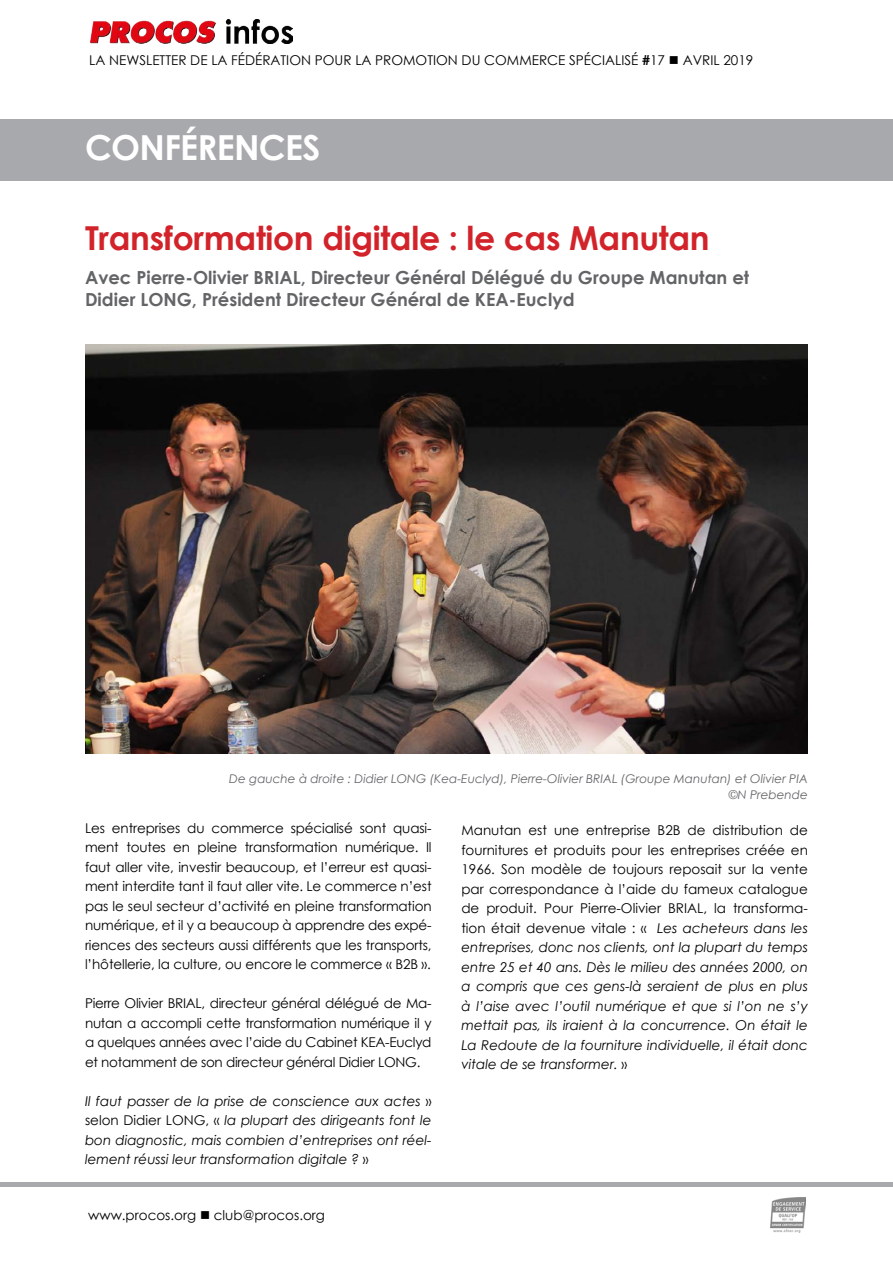
<style>
.page{position:relative;width:893px;height:1263px;background:#fff}
.page>*{position:absolute;margin:0;border:0;box-sizing:border-box;transform-origin:0 0}
.t1{font:700 34.5px "Century Gothic";letter-spacing:-.02em;color:#fff}
.t2{font:700 33px "Century Gothic";letter-spacing:-.01em;color:#d2232a}
.t3{font:700 18px/21.6px "Century Gothic";color:#636466}
.t4{font:italic 13.5px/19.5px "Century Gothic";color:#000;text-align:justify}
.t5{font:13.5px/19.5px "Century Gothic";letter-spacing:-.01em;color:#000;text-align:justify}
.t6{font:italic 12px/16.5px "Century Gothic";color:#636466;text-align:right}
.s1{font-weight:700}
.s2{font-style:normal}
</style>
<div class="page">
<img style="left:91px;top:19px;width:202px;height:24px">
<div style="left:0;top:119px;width:893px;height:62px;background:#a7a9ac"></div>
<hr style="left:0;top:1182px;width:893px;height:4px;background:#a7a9ac">
<img style="left:771px;top:1197px;width:35px;height:35px">
<img style="left:85px;top:344px;width:723px;height:409px">
<p class="t5" style="left:89px;top:50px;width:665px">LA NEWSLETTER DE LA FÉDÉRATION POUR LA PROMOTION DU COMMERCE SPÉCIALISÉ <span class="s1">#</span>17 ■ AVRIL 2019</p>
<h1 class="t1" style="left:85px;top:121px;width:237px">CONFÉRENCES</h1>
<h2 class="t2" style="left:85px;top:213px;width:626px">Transformation digitale : le cas Manutan</h2>
<h3 class="t3" style="left:85px;top:266px;width:666px">Avec Pierre-Olivier BRIAL, Directeur Général Délégué du Groupe Manutan et<br>Didier LONG, Président Directeur Général de KEA-Euclyd</h3>
<p class="t6" style="left:229px;top:770px;width:580px">De gauche à droite : Didier LONG (Kea-Euclyd), Pierre-Olivier BRIAL (Groupe Manutan) et Olivier PIA ©N Prebende</p>
<p class="t5" style="left:85px;top:818px;width:348px">Les entreprises du commerce spécialisé sont quasi&shy;ment toutes en pleine transformation numérique. Il faut aller vite, investir beaucoup, et l’erreur est quasi&shy;ment interdite tant il faut aller vite. Le commerce n’est pas le seul secteur d’activité en pleine transformation numérique, et il y a beaucoup à apprendre des expé&shy;riences des secteurs aussi différents que les transports, l’hôtellerie, la culture, ou encore le commerce « B2B ».</p>
<p class="t5" style="left:85px;top:994px;width:348px">Pierre Olivier BRIAL, directeur général délégué de Ma&shy;nutan a accompli cette transformation numérique il y a quelques années avec l’aide du Cabinet KEA-Euclyd et notamment de son directeur général Didier LONG.</p>
<p class="t4" style="left:85px;top:1091px;width:348px">Il faut passer de la prise de conscience aux actes <span class="s2">» selon Didier LONG, «</span> la plupart des dirigeants font le bon diagnostic, mais combien d’entreprises ont réel&shy;lement réussi leur transformation digitale ? <span class="s2">»</span></p>
<p class="t4" style="left:461px;top:820px;width:348px"><span class="s2">Manutan est une entreprise B2B de distribution de fournitures et produits pour les entreprises créée en 1966. Son modèle de toujours reposait sur la vente par correspondance à l’aide du fameux catalogue de produit. Pour Pierre-Olivier BRIAL, la transforma&shy;tion était devenue vitale : «</span> Les acheteurs dans les entreprises, donc nos clients, ont la plupart du temps entre 25 et 40 ans. Dès le milieu des années 2000, on a compris que ces gens-là seraient de plus en plus à l’aise avec l’outil numérique et que si l’on ne s’y mettait pas, ils iraient à la concurrence. On était le La Redoute de la fourniture individuelle, il était donc vitale de se transformer. <span class="s2">»</span></p>
<p class="t5" style="left:88px;top:1205px;width:238px">www.procos.org ■ club@procos.org</p>
</div>
